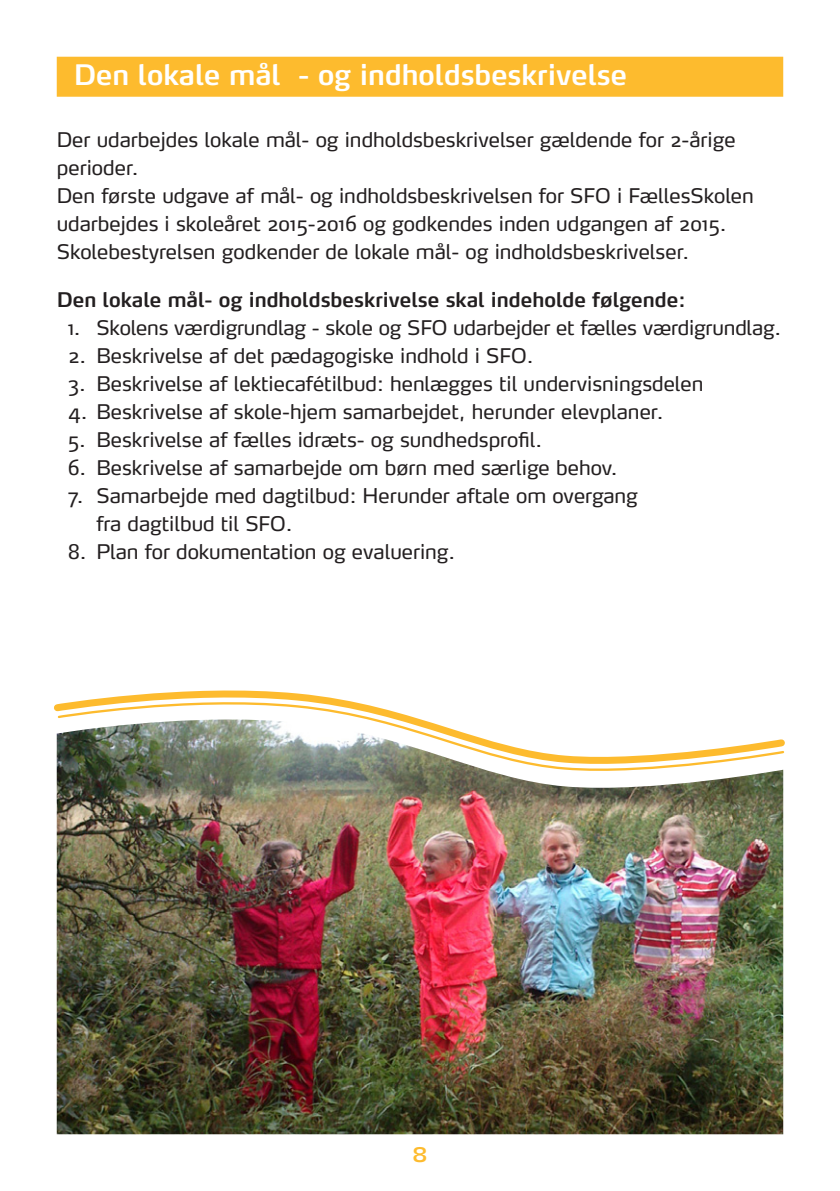
<style>
.page{position:relative;width:840px;height:1191px;background:#fff}
.page>*{position:absolute;margin:0;border:0;box-sizing:border-box;transform-origin:0 0}
.Overskrift{font:600 28px "Max";color:#fff}
.Brødtekst{font:20px/28px "Max";color:#231f20}
.Mellemrubrik{font:600 20px "Max";color:#231f20}
.t1{font:600 20px "Max LF";color:#fdbb2e}
</style>
<div class="page">
<div style="left:57px;top:57px;width:725px;height:40px;background:#fdbb2e"></div>
<img style="left:57px;top:778px;width:725px;height:356px">
<svg style="left:54px;top:690px;width:264px;height:21px"></svg>
<svg style="left:56px;top:696px;width:729px;height:82px"></svg>
<p class="Overskrift" style="left:74px;top:57px;width:554px">Den lokale mål - og indholdsbeskrivelse</p>
<p class="Brødtekst" style="left:57px;top:125px;width:680px">Der udarbejdes lokale mål- og indholdsbeskrivelser gældende for 2-årige perioder.</p>
<p class="Brødtekst" style="left:57px;top:181px;width:698px">Den første udgave af mål- og indholdsbeskrivelsen for SFO i FællesSkolen udarbejdes i skoleåret 2015-2016 og godkendes inden udgangen af 2015.</p>
<p class="Brødtekst" style="left:57px;top:237px;width:633px">Skolebestyrelsen godkender de lokale mål- og indholdsbeskrivelser.</p>
<p class="Mellemrubrik" style="left:57px;top:287px;width:630px">Den lokale mål- og indholdsbeskrivelse skal indeholde følgende:</p>
<p class="Brødtekst" style="left:68px;top:313px;width:714px">1. Skolens værdigrundlag - skole og SFO udarbejder et fælles værdigrundlag.</p>
<p class="Brødtekst" style="left:68px;top:341px;width:466px">2. Beskrivelse af det pædagogiske indhold i SFO.</p>
<p class="Brødtekst" style="left:68px;top:369px;width:636px">3. Beskrivelse af lektiecafétilbud: henlægges til undervisningsdelen</p>
<p class="Brødtekst" style="left:68px;top:397px;width:596px">4. Beskrivelse af skole-hjem samarbejdet, herunder elevplaner.</p>
<p class="Brødtekst" style="left:68px;top:425px;width:475px">5. Beskrivelse af fælles idræts- og sundhedsprofil.</p>
<p class="Brødtekst" style="left:68px;top:453px;width:550px">6. Beskrivelse af samarbejde om børn med særlige behov.</p>
<p class="Brødtekst" style="left:96px;top:481px;width:542px;text-indent:-28px">7. Samarbejde med dagtilbud: Herunder aftale om overgang fra dagtilbud til SFO.</p>
<p class="Brødtekst" style="left:68px;top:537px;width:388px">8. Plan for dokumentation og evaluering.</p>
<p class="t1" style="left:412px;top:1142px;width:16px">8</p>
</div>
